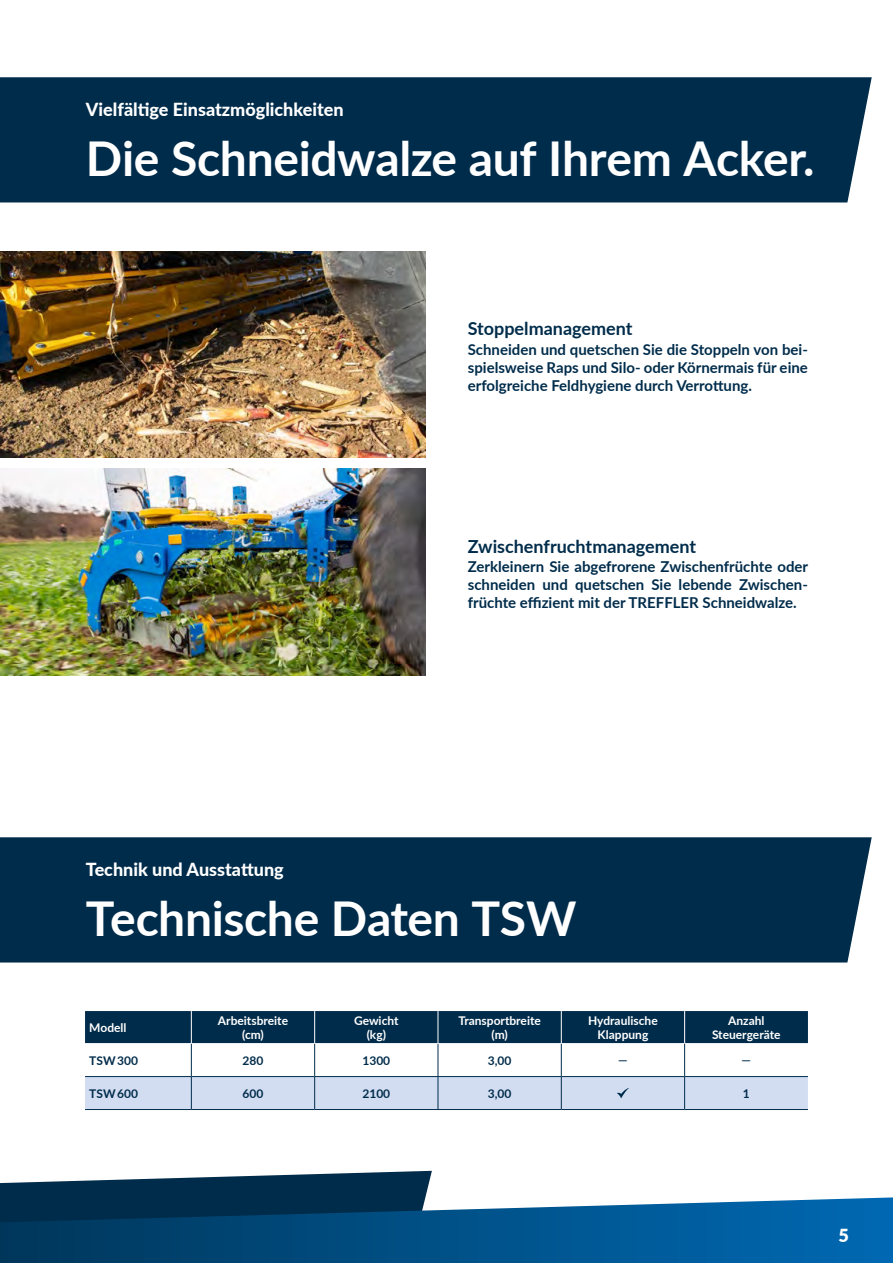
<style>
.page{position:relative;width:893px;height:1263px;background:#fff}
.page>*{position:absolute;margin:0;border:0;box-sizing:border-box;transform-origin:0 0}
.t1{font:700 48px "Lato";letter-spacing:-.01em;color:#fff}
.t2{font:800 18px "Lato";color:#fff}
.t3{font:700 18px "Lato";color:#002c4b}
.t4{font:900 18px "Lato";color:#fff}
.t5{font:700 15px/18px "Lato";color:#002c4b;text-align:justify}
.t6{font:700 12px/14.4px "Lato";color:#fff;text-align:center}
.t7{font:700 12px "Lato";color:#002c4b}
.t8{font:500 12px "Lato";color:#002c4b}
</style>
<div class="page">
<img style="left:0;top:251px;width:425px;height:207px">
<img style="left:0;top:468px;width:425px;height:207px">
<svg style="left:0;top:1171px;width:432px;height:26px"></svg>
<svg style="left:0;top:1197px;width:893px;height:66px;background:#0e5687"></svg>
<div style="left:85px;top:1011px;width:723px;height:32px;background:#002c4b"></div>
<hr style="left:85px;top:1109px;width:106px;height:1px;background:#002c4b">
<hr style="left:191px;top:1109px;width:124px;height:1px;background:#002c4b">
<hr style="left:315px;top:1109px;width:123px;height:1px;background:#002c4b">
<hr style="left:438px;top:1109px;width:123px;height:1px;background:#002c4b">
<hr style="left:561px;top:1109px;width:124px;height:1px;background:#002c4b">
<hr style="left:685px;top:1109px;width:123px;height:1px;background:#002c4b">
<hr style="left:191px;top:1044px;width:1px;height:32px;background:#002c4b">
<hr style="left:314px;top:1044px;width:1px;height:32px;background:#002c4b">
<hr style="left:438px;top:1044px;width:1px;height:32px;background:#002c4b">
<hr style="left:561px;top:1044px;width:1px;height:32px;background:#002c4b">
<hr style="left:191px;top:1011px;width:1px;height:32px;background:#fff">
<hr style="left:314px;top:1011px;width:1px;height:32px;background:#fff">
<hr style="left:438px;top:1011px;width:1px;height:32px;background:#fff">
<hr style="left:561px;top:1011px;width:1px;height:32px;background:#fff">
<hr style="left:684px;top:1011px;width:1px;height:32px;background:#fff">
<hr style="left:684px;top:1044px;width:1px;height:32px;background:#002c4b">
<svg style="left:85px;top:1076px;width:723px;height:33px;background:#cad6eb"></svg>
<div style="left:0;top:837px;width:872px;height:125px;background:#002c4b"></div>
<div style="left:0;top:77px;width:872px;height:125px;background:#002c4b"></div>
<p class="t2" style="left:86px;top:96px;width:259px">Vielfältige Einsatzmöglichkeiten</p>
<h1 class="t1" style="left:86px;top:123px;width:730px">Die Schneidwalze auf Ihrem Acker.</h1>
<p class="t3" style="left:468px;top:315px;width:166px">Stoppelmanagement</p>
<p class="t5" style="left:468px;top:340px;width:342px">Schneiden und quetschen Sie die Stoppeln von bei&shy;spielsweise Raps und Silo- oder Körnermais für eine erfolgreiche Feldhygiene durch Verrottung.</p>
<p class="t3" style="left:468px;top:533px;width:230px">Zwischenfruchtmanagement</p>
<p class="t5" style="left:468px;top:557px;width:342px">Zerkleinern Sie abgefrorene Zwischenfrüchte oder schneiden und quetschen Sie lebende Zwischen&shy;früchte effizient mit der TREFFLER Schneidwalze.</p>
<p class="t2" style="left:86px;top:856px;width:199px">Technik und Ausstattung</p>
<h1 class="t1" style="left:86px;top:883px;width:492px">Technische Daten TSW</h1>
<p class="t6" style="left:89px;top:1020px;width:39px">Modell</p>
<p class="t6" style="left:218px;top:1013px;width:72px">Arbeitsbreite (cm)</p>
<p class="t6" style="left:354px;top:1013px;width:46px">Gewicht (kg)</p>
<p class="t6" style="left:458px;top:1013px;width:84px">Transportbreite (m)</p>
<p class="t6" style="left:588px;top:1013px;width:71px">Hydraulische<br>Klappung</p>
<p class="t6" style="left:712px;top:1013px;width:70px">Anzahl<br>Steuergeräte</p>
<p class="t7" style="left:89px;top:1052px;width:50px">TSW 300</p>
<p class="t7" style="left:243px;top:1052px;width:22px">280</p>
<p class="t7" style="left:362px;top:1052px;width:29px">1300</p>
<p class="t7" style="left:488px;top:1052px;width:25px">3,00</p>
<p class="t8" style="left:618px;top:1052px;width:11px">—</p>
<p class="t8" style="left:741px;top:1052px;width:11px">—</p>
<p class="t7" style="left:89px;top:1085px;width:50px">TSW 600</p>
<p class="t7" style="left:243px;top:1085px;width:22px">600</p>
<p class="t7" style="left:362px;top:1085px;width:29px">2100</p>
<p class="t7" style="left:488px;top:1085px;width:25px">3,00</p>
<p class="t7" style="left:743px;top:1085px;width:8px">1</p>
<p class="t4" style="left:838px;top:1221px;width:12px">5</p>
</div>
